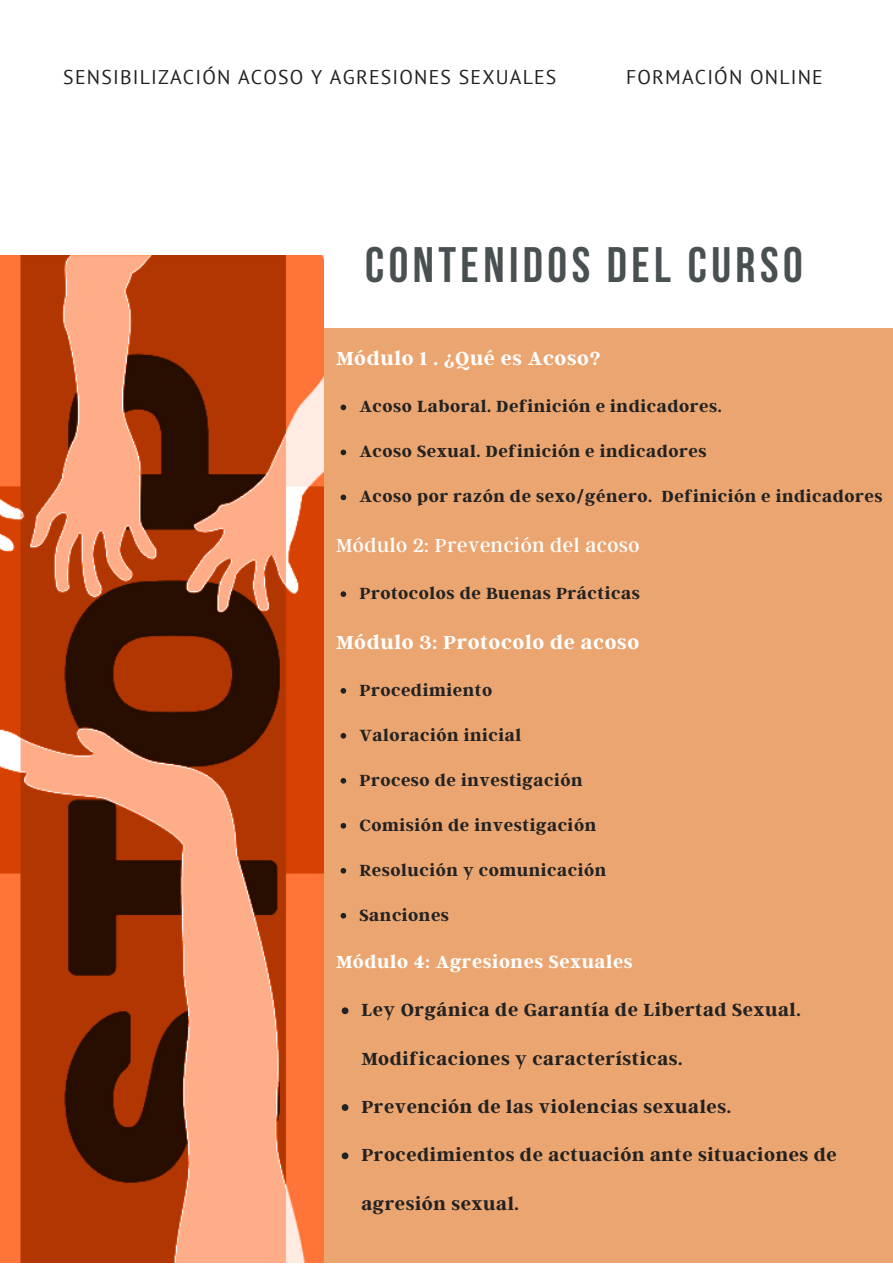
<style>
.page{position:relative;width:893px;height:1264px;background:#fff}
.page>*{position:absolute;margin:0;border:0;box-sizing:border-box;transform-origin:0 0}
.t1{font:700 49.65px "Bebas Neue";letter-spacing:.09em;color:#495052}
.t2{font:700 21px "Argent CF";letter-spacing:.03em;color:#fff}
.t3{font:21px "Argent CF";letter-spacing:.03em;color:#fff}
.t4{font:19.8px "PT Sans";letter-spacing:.06em;color:#222}
.t5{font:700 19.5px "Argent CF";letter-spacing:.03em;color:#222}
.t6{font:700 19.5px "Argent CF";letter-spacing:.03em;color:#fff}
.t7{font:700 18px "Argent CF";letter-spacing:.03em;color:#222}
</style>
<div class="page">
<div style="left:27px;top:328px;width:865px;height:934px;background:#eba570"></div>
<img style="left:0;top:255px;width:323px;height:1007px">
<svg style="left:340px;top:404px;width:6px;height:6px"></svg>
<svg style="left:340px;top:449px;width:6px;height:6px"></svg>
<svg style="left:340px;top:494px;width:6px;height:6px"></svg>
<svg style="left:340px;top:591px;width:6px;height:6px"></svg>
<svg style="left:340px;top:688px;width:6px;height:5px"></svg>
<svg style="left:340px;top:733px;width:6px;height:5px"></svg>
<svg style="left:340px;top:778px;width:6px;height:5px"></svg>
<svg style="left:340px;top:823px;width:6px;height:5px"></svg>
<svg style="left:340px;top:868px;width:6px;height:5px"></svg>
<svg style="left:340px;top:913px;width:6px;height:5px"></svg>
<svg style="left:341px;top:1007px;width:7px;height:7px"></svg>
<svg style="left:341px;top:1104px;width:7px;height:6px"></svg>
<svg style="left:341px;top:1152px;width:7px;height:7px"></svg>
<p class="t4" style="left:63px;top:64px;width:494px">SENSIBILIZACIÓN ACOSO Y AGRESIONES SEXUALES</p>
<p class="t4" style="left:626px;top:64px;width:198px">FORMACIÓN ONLINE</p>
<h1 class="t1" style="left:365px;top:245px;width:439px">CONTENIDOS DEL CURSO</h1>
<p class="t2" style="left:336px;top:345px;width:266px">Módulo 1 . ¿Qué es Acoso?</p>
<p class="t7" style="left:359px;top:395px;width:364px">Acoso Laboral. Definición e indicadores.</p>
<p class="t7" style="left:359px;top:440px;width:348px">Acoso Sexual. Definición e indicadores</p>
<p class="t7" style="left:359px;top:485px;width:524px">Acoso por razón de sexo/género. Definición e indicadores</p>
<p class="t3" style="left:336px;top:531px;width:305px">Módulo 2: Prevención del acoso</p>
<p class="t7" style="left:359px;top:581px;width:282px">Protocolos de Buenas Prácticas</p>
<p class="t2" style="left:336px;top:628px;width:304px">Módulo 3: Protocolo de acoso</p>
<p class="t7" style="left:359px;top:678px;width:134px">Procedimiento</p>
<p class="t7" style="left:359px;top:723px;width:163px">Valoración inicial</p>
<p class="t7" style="left:359px;top:768px;width:225px">Proceso de investigación</p>
<p class="t7" style="left:359px;top:813px;width:238px">Comisión de investigación</p>
<p class="t7" style="left:359px;top:858px;width:248px">Resolución y comunicación</p>
<p class="t7" style="left:359px;top:903px;width:91px">Sanciones</p>
<p class="t6" style="left:336px;top:949px;width:298px">Módulo 4: Agresiones Sexuales</p>
<p class="t5" style="left:361px;top:997px;width:441px">Ley Orgánica de Garantía de Libertad Sexual.</p>
<p class="t5" style="left:361px;top:1045px;width:322px">Modificaciones y características.</p>
<p class="t5" style="left:361px;top:1094px;width:371px">Prevención de las violencias sexuales.</p>
<p class="t5" style="left:361px;top:1142px;width:477px">Procedimientos de actuación ante situaciones de</p>
<p class="t5" style="left:361px;top:1190px;width:159px">agresión sexual.</p>
</div>
